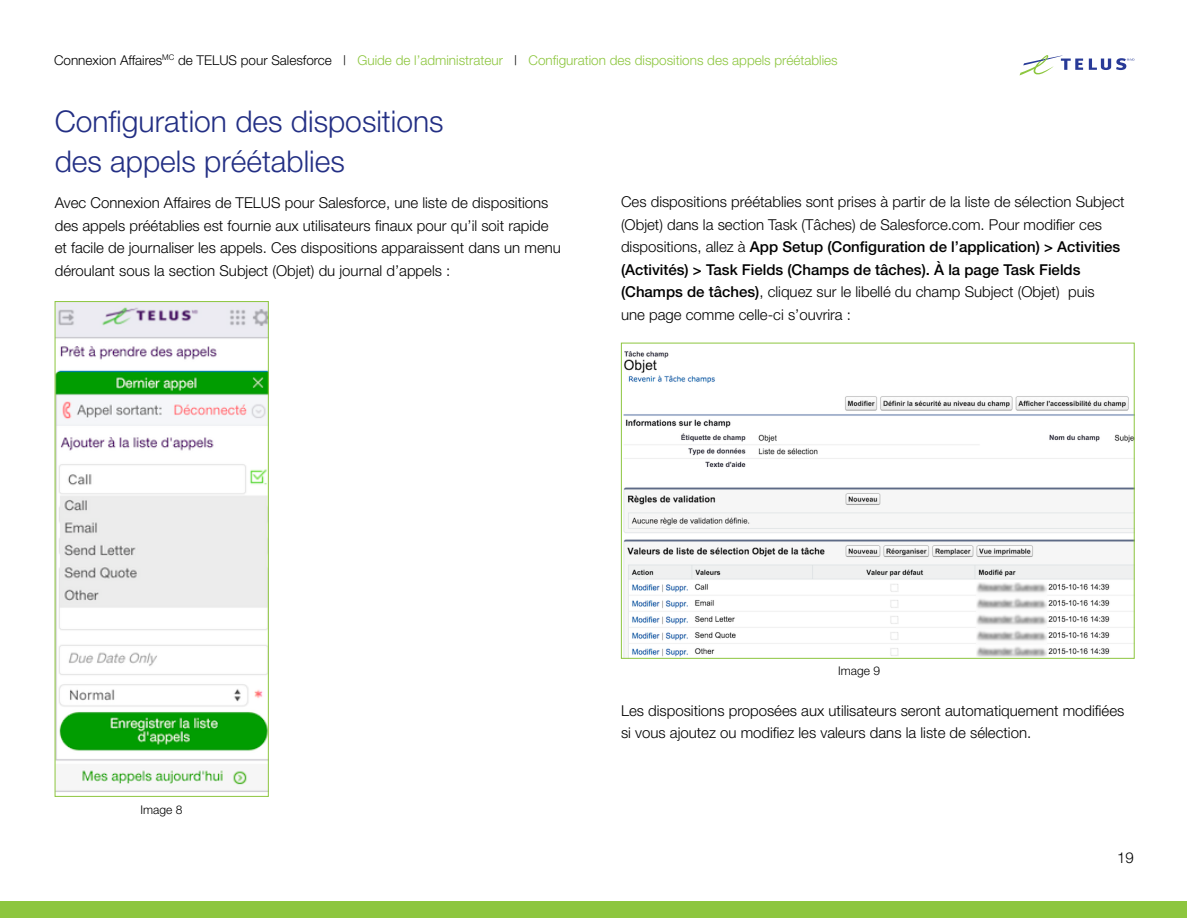
<style>
.page{position:relative;width:1188px;height:918px;background:#fff}
.page>*{position:absolute;margin:0;border:0;box-sizing:border-box;transform-origin:0 0}
.paragraph_header{font:300 30px/40.5px "Helvetica Neue";color:#232f84}
.paragraph_header-2{font:300 15px/22.5px "Helvetica Neue";color:#000}
.t1{font:300 13.5px "Helvetica Neue";color:#8dc63f}
.t2{font:300 12px "Helvetica Neue";color:#000}
.s1{color:#000}
.s2{font-weight:500}
</style>
<div class="page">
<div style="left:1px;top:902px;width:1186px;height:16px;background:#8dc63f"></div>
<img style="left:57px;top:303px;width:210px;height:489px">
<div style="left:55px;top:301px;width:214px;height:496px;border:1px solid #8dc63f"></div>
<img style="left:623px;top:351px;width:510px;height:306px">
<div style="left:621px;top:343px;width:514px;height:316px;border:1px solid #8dc63f"></div>
<svg style="left:1020px;top:55px;width:63px;height:20px"></svg>
<svg style="left:1089px;top:58px;width:45px;height:12px"></svg>
<p class="t1" style="left:54px;top:52px;width:785px"><span class="s1">Connexion Affaires</span><sup>MC</sup> <span class="s1">de TELUS pour Salesforce |</span> Guide de l’administrateur <span class="s1">|</span> Configuration des dispositions des appels préétablies</p>
<h1 class="paragraph_header" style="left:55px;top:100px;width:390px">Configuration des dispositions des appels préétablies</h1>
<h1 class="paragraph_header-2" style="left:55px;top:191px;width:508px">Avec Connexion Affaires de TELUS pour Salesforce, une liste de dispositions des appels préétablies est fournie aux utilisateurs finaux pour qu’il soit rapide et facile de journaliser les appels. Ces dispositions apparaissent dans un menu déroulant sous la section Subject (Objet) du journal d’appels :</h1>
<h1 class="paragraph_header-2" style="left:621px;top:190px;width:505px">Ces dispositions préétablies sont prises à partir de la liste de sélection Subject (Objet) dans la section Task (Tâches) de Salesforce.com. Pour modifier ces dispositions, allez à <span class="s2">App Setup (Configuration de l’application) &gt; Activities (Activités) &gt; Task Fields (Champs de tâches). À la page Task Fields (Champs de tâches)</span>, cliquez sur le libellé du champ Subject (Objet) puis<br>une page comme celle-ci s’ouvrira :</h1>
<p class="t2" style="left:838px;top:663px;width:43px">Image 9</p>
<p class="t2" style="left:141px;top:802px;width:43px">Image 8</p>
<h1 class="paragraph_header-2" style="left:621px;top:699px;width:505px">Les dispositions proposées aux utilisateurs seront automatiquement modifiées si vous ajoutez ou modifiez les valeurs dans la liste de sélection.</h1>
<p class="paragraph_header-2" style="left:1117px;top:846px;width:18px">19</p>
</div>
